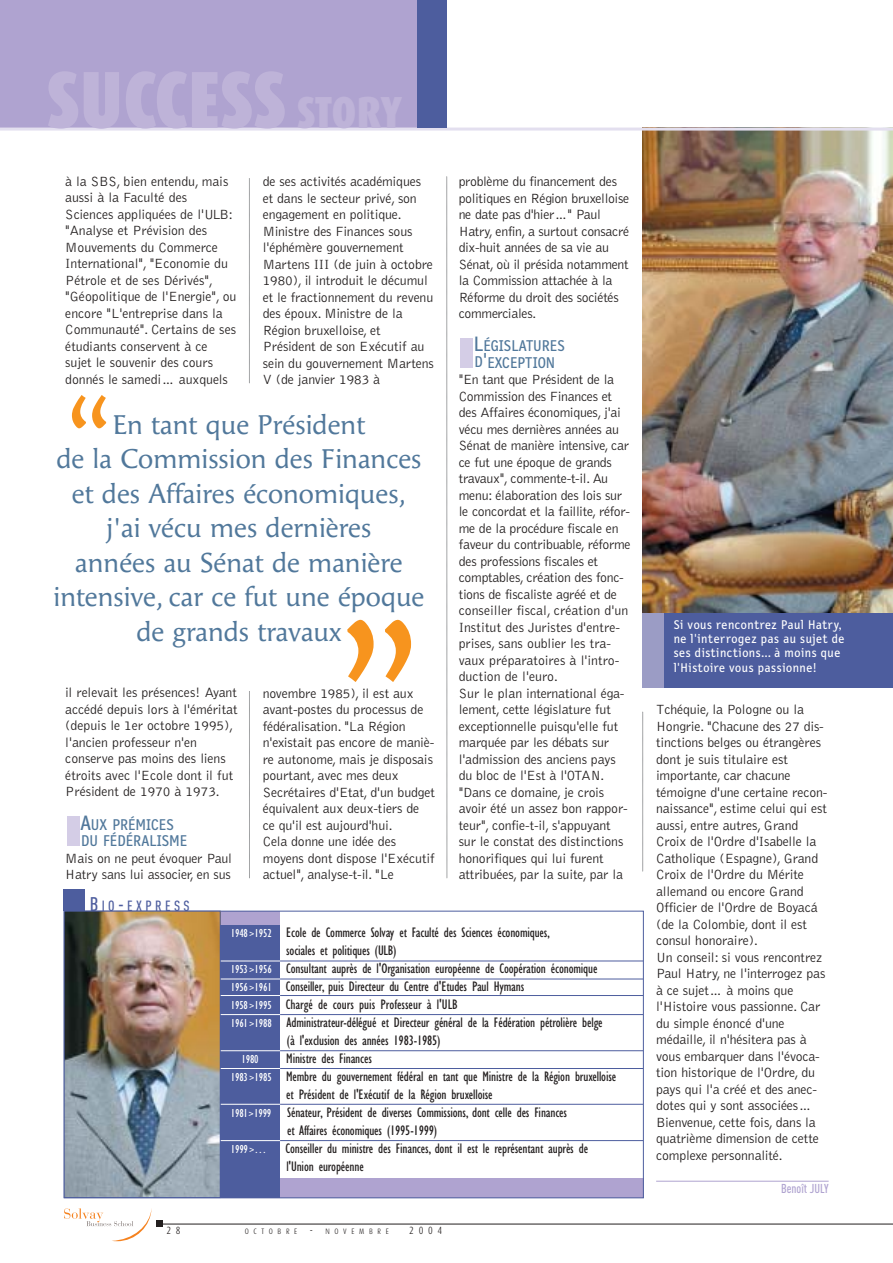
<style>
.page{position:relative;width:893px;height:1263px;background:#fff}
.page>*{position:absolute;margin:0;border:0;box-sizing:border-box;transform-origin:0 0}
.t1{font:195px "Angie";color:#f7941e}
.t2{font:105px "Angie";color:#f7941e}
.t3{font:27px/34.5px "Angie";color:#51789b;text-align:center}
.t4{font:15.75px/16.5px "Letter Gothic Text";color:#51789b}
.t5{font:500 14.7px "DIN Cond";letter-spacing:.23em;color:#4d5d9e}
.t6{font:condensed 14.25px/18px "Gill Sans";letter-spacing:-.01em;color:#231f1f}
.t7{font:300 13.8px/16.5px "Bell Gothic";letter-spacing:-.01em;color:#231f1f}
.t8{font:12.75px/14.2px "Letter Gothic Text";letter-spacing:.045em;color:#fff}
.t9{font:500 12.75px "DIN Cond";color:#afa3d0}
.t10{font:condensed 12px "Gill Sans";letter-spacing:-.01em;color:#fff}
.t11{font:300 10.5px "Dax Condensed";color:#231f1f}
.t12{font:300 7.8px "Dax Condensed";letter-spacing:.595em;color:#231f1f}
.s1{font-size:21px}
.s2{font-size:19.5px}
.s3{font-size:12px;color:#fff}
.s4{font-size:9px;color:#fff}
.s5{font-size:9px}
.s6{font-size:10.5px}
</style>
<div class="page">
<img style="left:642px;top:131px;width:250px;height:482px">
<hr style="left:159px;top:1224px;width:733px;height:1px;background:#231f1f">
<svg style="left:64px;top:1208px;width:88px;height:33px"></svg>
<div style="left:156px;top:1220px;width:6px;height:7px;background:#231f1f"></div>
<div style="left:0;top:0;width:446px;height:128px;background:#afa3d0"></div>
<hr style="left:0;top:128px;width:892px;height:3px;background:#e3dfef">
<div style="left:417px;top:0;width:29px;height:128px;background:#4d5d9e"></div>
<div style="left:67px;top:816px;width:13px;height:30px;background:#d4cde6"></div>
<div style="left:460px;top:338px;width:13px;height:30px;background:#d4cde6"></div>
<hr style="left:656px;top:1181px;width:172px;height:1px;background:#afa3d0">
<svg style="left:446px;top:177px;width:1px;height:702px"></svg>
<svg style="left:642px;top:712px;width:1px;height:160px"></svg>
<div style="left:276px;top:1178px;width:367px;height:19px;background:#afa3d0"></div>
<div style="left:220px;top:911px;width:60px;height:17px;background:#afa3d0"></div>
<div style="left:64px;top:890px;width:21px;height:21px;background:#4d5d9e"></div>
<img style="left:66px;top:913px;width:152px;height:283px">
<div style="left:64px;top:911px;width:156px;height:287px;border:1px solid #4d5d9e"></div>
<div style="left:220px;top:926px;width:60px;height:272px;background:#4d5d9e"></div>
<hr style="left:277px;top:995px;width:366px;height:1px;background:#4d5d9e">
<hr style="left:221px;top:995px;width:59px;height:1px;background:#fff">
<hr style="left:277px;top:979px;width:366px;height:1px;background:#4d5d9e">
<hr style="left:221px;top:979px;width:59px;height:1px;background:#fff">
<hr style="left:277px;top:961px;width:366px;height:1px;background:#4d5d9e">
<hr style="left:221px;top:961px;width:59px;height:1px;background:#fff">
<hr style="left:277px;top:1050px;width:366px;height:1px;background:#4d5d9e">
<hr style="left:221px;top:1050px;width:59px;height:1px;background:#fff">
<hr style="left:277px;top:1068px;width:366px;height:1px;background:#4d5d9e">
<hr style="left:221px;top:1068px;width:59px;height:1px;background:#fff">
<hr style="left:277px;top:1104px;width:366px;height:1px;background:#4d5d9e">
<hr style="left:221px;top:1104px;width:59px;height:1px;background:#fff">
<hr style="left:277px;top:1014px;width:366px;height:1px;background:#4d5d9e">
<hr style="left:221px;top:1014px;width:59px;height:1px;background:#fff">
<hr style="left:277px;top:1140px;width:366px;height:1px;background:#4d5d9e">
<hr style="left:221px;top:1140px;width:59px;height:1px;background:#fff">
<svg style="left:249px;top:178px;width:1px;height:206px"></svg>
<svg style="left:249px;top:691px;width:1px;height:188px"></svg>
<div style="left:642px;top:613px;width:250px;height:75px;background:#4d5d9e"></div>
<div style="left:642px;top:613px;width:21px;height:75px;background:#9b9cc5"></div>
<p class="t7" style="left:65px;top:174px;width:173px">à la SBS, bien entendu, mais aussi à la Faculté des<br>Sciences appliquées de l'ULB: "Analyse et Prévision des<br>Mouvements du Commerce<br>International", "Economie du<br>Pétrole et de ses Dérivés", "Géopolitique de l'Energie", ou encore "L'entreprise dans la<br>Communauté". Certains de ses étudiants conservent à ce sujet le souvenir des cours donnés le samedi… auxquels</p>
<p class="t7" style="left:263px;top:174px;width:173px">de ses activités académiques et dans le secteur privé, son engagement en politique.<br>Ministre des Finances sous l'éphémère gouvernement<br>Martens III (de juin à octobre<br>1980), il introduit le décumul et le fractionnement du revenu des époux. Ministre de la<br>Région bruxelloise, et<br>Président de son Exécutif au sein du gouvernement Martens<br>V (de janvier 1983 à</p>
<h2 class="t2" style="left:65px;top:395px;width:51px">“</h2>
<h3 class="t3" style="left:54px;top:410px;width:372px">En tant que Président<br>de la Commission des Finances et des Affaires économiques, j'ai vécu mes dernières<br>années au Sénat de manière intensive, car ce fut une époque de grands travaux</h3>
<h1 class="t1" style="left:334px;top:620px;width:93px">”</h1>
<p class="t7" style="left:65px;top:686px;width:174px">il relevait les présences! Ayant accédé depuis lors à l'éméritat (depuis le 1er octobre 1995), l'ancien professeur n'en conserve pas moins des liens étroits avec l'Ecole dont il fut<br>Président de 1970 à 1973.</p>
<p class="t4" style="left:81px;top:817px;width:108px"><span class="s1">A</span>UX PRÉMICES<br>DU FÉDÉRALISME</p>
<p class="t7" style="left:65px;top:851px;width:168px">Mais on ne peut évoquer Paul<br>Hatry sans lui associer, en sus</p>
<p class="t5" style="left:90px;top:900px;width:101px"><span class="s2">B</span>IO<span class="s2">-</span>EXPRESS</p>
<p class="t7" style="left:263px;top:686px;width:174px">novembre 1985), il est aux avant-postes du processus de fédéralisation. "La Région n'existait pas encore de maniè&shy;re autonome, mais je disposais pourtant, avec mes deux<br>Secrétaires d'Etat, d'un budget équivalent aux deux-tiers de<br>ce qu'il est aujourd'hui.<br>Cela donne une idée des moyens dont dispose l'Exécutif actuel", analyse-t-il. "Le</p>
<p class="t7" style="left:458px;top:174px;width:172px">problème du financement des politiques en Région bruxelloise ne date pas d'hier…" Paul<br>Hatry, enfin, a surtout consacré dix-huit années de sa vie au<br>Sénat, où il présida notamment la Commission attachée à la<br>Réforme du droit des sociétés commerciales.</p>
<p class="t4" style="left:474px;top:339px;width:92px"><span class="s1">L</span>ÉGISLATURES<br>D<span class="s1">'</span>EXCEPTION</p>
<p class="t7" style="left:458px;top:372px;width:173px">"En tant que Président de la<br>Commission des Finances et des Affaires économiques, j'ai vécu mes dernières années au<br>Sénat de manière intensive, car ce fut une époque de grands travaux", commente-t-il. Au menu: élaboration des lois sur le concordat et la faillite, réfor&shy;me de la procédure fiscale en faveur du contribuable, réforme des professions fiscales et comptables, création des fonc&shy;tions de fiscaliste agréé et de conseiller fiscal, création d'un<br>Institut des Juristes d'entre&shy;prises, sans oublier les tra&shy;vaux préparatoires à l'intro&shy;duction de l'euro.<br>Sur le plan international éga&shy;lement, cette législature fut exceptionnelle puisqu'elle fut marquée par les débats sur l'admission des anciens pays du bloc de l'Est à l'OTAN. "Dans ce domaine, je crois avoir été un assez bon rappor&shy;teur", confie-t-il, s'appuyant sur le constat des distinctions honorifiques qui lui furent attribuées, par la suite, par la</p>
<p class="t6" style="left:231px;top:925px;width:321px"><span class="s3">1948</span><span class="s4">&gt;</span><span class="s3">1952</span> Ecole de Commerce Solvay et Faculté des Sciences économiques,</p>
<p class="t6" style="left:286px;top:943px;width:112px">sociales et politiques (ULB)</p>
<p class="t6" style="left:231px;top:961px;width:368px"><span class="s3">1953</span><span class="s4">&gt;</span><span class="s3">1956</span> Consultant auprès de l'Organisation européenne de Coopération économique</p>
<p class="t6" style="left:231px;top:979px;width:295px"><span class="s3">1956</span><span class="s4">&gt;</span><span class="s3">1961</span> Conseiller, puis Directeur du Centre d'Etudes Paul Hymans</p>
<p class="t6" style="left:231px;top:997px;width:228px"><span class="s3">1958</span><span class="s4">&gt;</span><span class="s3">1995</span> Chargé de cours puis Professeur à l'ULB</p>
<p class="t6" style="left:231px;top:1015px;width:373px"><span class="s3">1961</span><span class="s4">&gt;</span><span class="s3">1988</span> Administrateur-délégué et Directeur général de la Fédération pétrolière belge</p>
<p class="t6" style="left:287px;top:1033px;width:155px">(à l'exclusion des années 1983-1985)</p>
<p class="t10" style="left:241px;top:1055px;width:19px">1980</p>
<p class="t6" style="left:286px;top:1051px;width:87px">Ministre des Finances</p>
<p class="t6" style="left:231px;top:1069px;width:387px"><span class="s3">1983</span><span class="s4">&gt;</span><span class="s3">1985</span> Membre du gouvernement fédéral en tant que Ministre de la Région bruxelloise</p>
<p class="t6" style="left:286px;top:1087px;width:208px">et Président de l'Exécutif de la Région bruxelloise</p>
<p class="t6" style="left:231px;top:1105px;width:338px"><span class="s3">1981</span><span class="s4">&gt;</span><span class="s3">1999</span> Sénateur, Président de diverses Commissions, dont celle des Finances</p>
<p class="t6" style="left:287px;top:1123px;width:151px">et Affaires économiques (1995-1999)</p>
<p class="t10" style="left:231px;top:1145px;width:37px">1999<span class="s5">&gt;</span>…</p>
<p class="t6" style="left:285px;top:1141px;width:304px">Conseiller du ministre des Finances, dont il est le représentant auprès de l'Union européenne</p>
<p class="t11" style="left:166px;top:1225px;width:16px">2 8</p>
<p class="t12" style="left:245px;top:1227px;width:146px">OCTOBRE <span class="s6">-</span> NOVEMBRE</p>
<p class="t11" style="left:409px;top:1225px;width:34px">2004</p>
<p class="t8" style="left:673px;top:619px;width:172px">Si vous rencontrez Paul Hatry, ne l'interrogez pas au sujet de ses distinctions... à moins que l'Histoire vous passionne!</p>
<p class="t7" style="left:656px;top:702px;width:173px">Tchéquie, la Pologne ou la<br>Hongrie. "Chacune des 27 dis&shy;tinctions belges ou étrangères dont je suis titulaire est importante, car chacune témoigne d'une certaine recon&shy;naissance", estime celui qui est aussi, entre autres, Grand<br>Croix de l'Ordre d'Isabelle la<br>Catholique (Espagne), Grand<br>Croix de l'Ordre du Mérite allemand ou encore Grand<br>Officier de l'Ordre de Boyacá (de la Colombie, dont il est consul honoraire).<br>Un conseil: si vous rencontrez<br>Paul Hatry, ne l'interrogez pas à ce sujet… à moins que l'Histoire vous passionne. Car du simple énoncé d'une médaille, il n'hésitera pas à vous embarquer dans l'évoca&shy;tion historique de l'Ordre, du pays qui l'a créé et des anec&shy;dotes qui y sont associées…<br>Bienvenue, cette fois, dans la quatrième dimension de cette complexe personnalité.</p>
<p class="t9" style="left:781px;top:1183px;width:49px">Benoît JULY</p>
</div>
